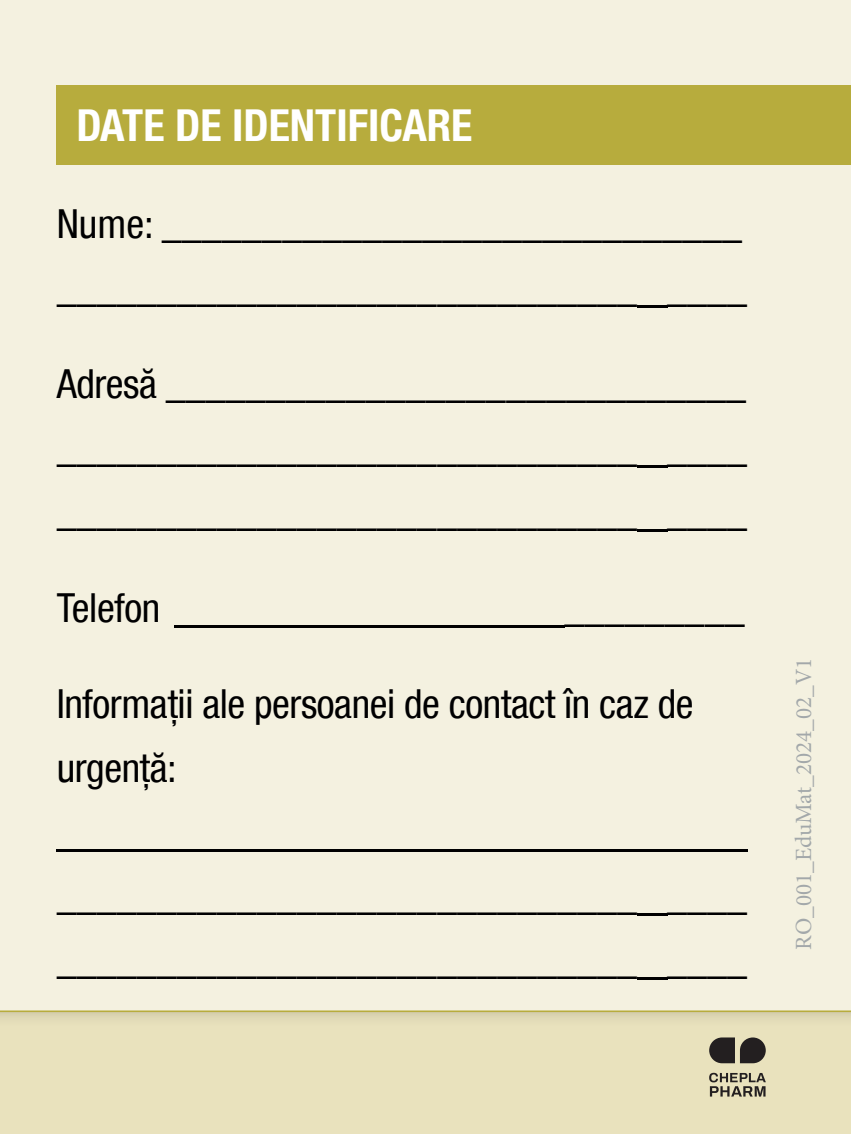
<style>
.page{position:relative;width:851px;height:1134px;background:#fff}
.page>*{position:absolute;margin:0;border:0;box-sizing:border-box;transform-origin:0 0}
.t1{font:700 condensed 44px "Helvetica Neue LT Pro";color:#fff}
.t2{font:condensed 40px/64px "Helvetica Neue LT Pro";letter-spacing:-.01em;color:#000001}
.t3{font:23.2px "Minion Pro";color:#a3a8aa}
</style>
<div class="page">
<div style="left:0;top:0;width:850px;height:1134px;background:#e9e2bd"></div>
<div style="left:0;top:0;width:850px;height:1012px;background:#f4f1e0"></div>
<div style="left:57px;top:85px;width:793px;height:80px;background:#b7ac3d"></div>
<svg style="left:709px;top:1037px;width:56px;height:26px"></svg>
<svg style="left:709px;top:1073px;width:56px;height:23px"></svg>
<p class="t1" style="left:76px;top:100px;width:397px">DATE DE IDENTIFICARE</p>
<p class="t2" style="left:57px;top:192px;width:692px">Nume: _____________________________ __________________________________</p>
<p class="t2" style="left:57px;top:352px;width:691px;text-align:justify">Adresă _____________________________ __________________________________ __________________________________</p>
<p class="t2" style="left:57px;top:576px;width:689px">Telefon ______________________</p>
<p class="t2" style="left:57px;top:672px;width:692px">Informaţii ale persoanei de contact în caz de urgenţă: _______________________ __________________________________ __________________________________</p>
<p class="t3" style="left:788px;top:949px;width:293px;rotate:-90deg">RO_001_EduMat_2024_02_V1</p>
</div>
